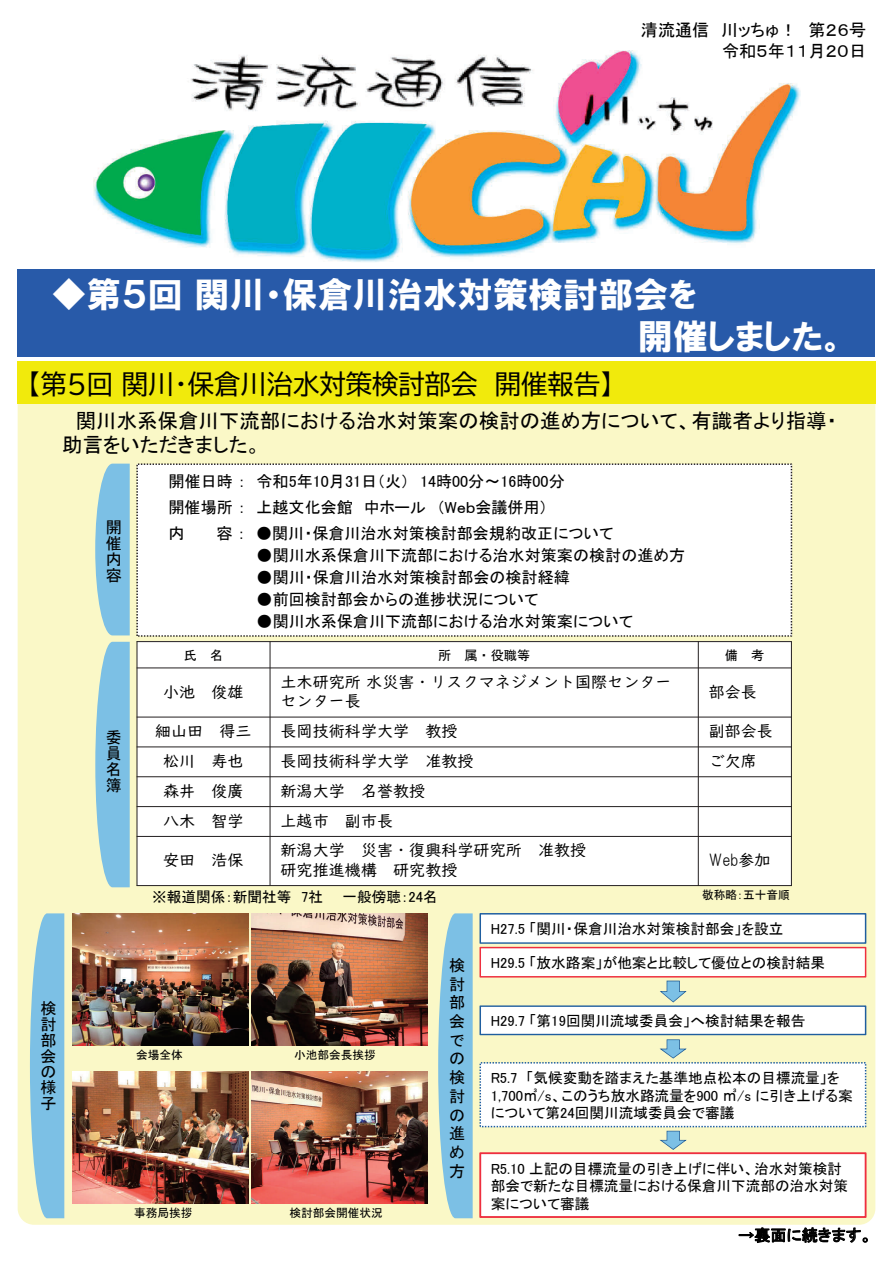
<style>
.page{position:relative;width:893px;height:1263px;background:#fff}
.page>*{position:absolute;margin:0;border:0;box-sizing:border-box;transform-origin:0 0}
.t1{font:35.1px/42.2px "HGP Soei Kakugothic UB";color:#fff}
.t2{font:26.25px "BIZ UDP Gothic";color:#000}
.t3{font:20.4px/24.6px "MS P Gothic";color:#000}
.t4{font:17.1px/20.5px "MS P Gothic";color:#000;text-align:right}
.t5{font:16.05px/16px "MS P Gothic";color:#000;text-align:justify}
.t6{font:16.05px/19.4px "UD Digi Kyokasho N R";color:#000}
.t7{font:16.05px "HGS Gothic M";color:#000}
.t8{font:14.7px/17.5px "MS P Gothic";color:#000}
.t9{font:13.2px "MS Gothic";color:#000}
.t10{font:11.7px "MS P Gothic";color:#000}
.s1{font-family:"UD Digi Kyokasho N R"}
</style>
<div class="page">
<div style="left:18px;top:381px;width:857px;height:844px;background:#faf8c7;border-radius:16px"></div>
<div style="left:17px;top:361px;width:858px;height:42px;background:#f1ea0c"></div>
<div style="left:17px;top:269px;width:858px;height:88px;background:#285aa9"></div>
<img style="left:93px;top:50px;width:707px;height:212px">
<div style="left:136px;top:463px;width:656px;height:174px;background:#fff"></div>
<div style="left:137px;top:642px;width:654px;height:243px;background:#fff"></div>
<hr style="left:270px;top:641px;width:1px;height:245px;background:#231f20">
<hr style="left:698px;top:641px;width:1px;height:245px;background:#231f20">
<hr style="left:137px;top:667px;width:655px;height:1px;background:#231f20">
<hr style="left:137px;top:717px;width:655px;height:1px;background:#231f20">
<hr style="left:137px;top:746px;width:655px;height:1px;background:#231f20">
<hr style="left:137px;top:776px;width:655px;height:1px;background:#231f20">
<hr style="left:137px;top:806px;width:655px;height:1px;background:#231f20">
<hr style="left:137px;top:836px;width:655px;height:1px;background:#231f20">
<hr style="left:137px;top:641px;width:1px;height:245px;background:#231f20">
<hr style="left:791px;top:641px;width:1px;height:245px;background:#231f20">
<hr style="left:137px;top:641px;width:655px;height:1px;background:#231f20">
<hr style="left:137px;top:885px;width:655px;height:1px;background:#231f20">
<img style="left:72px;top:1071px;width:176px;height:132px">
<img style="left:252px;top:913px;width:176px;height:133px">
<img style="left:252px;top:1071px;width:176px;height:132px">
<img style="left:72px;top:913px;width:176px;height:133px">
<svg style="left:95px;top:642px;width:35px;height:245px;background:#8bc6e1"></svg>
<svg style="left:30px;top:913px;width:34px;height:305px;background:#8bc6e1"></svg>
<svg style="left:438px;top:913px;width:35px;height:305px;background:#8bc6e1"></svg>
<svg style="left:95px;top:464px;width:35px;height:171px;background:#8ac6e1"></svg>
<svg style="left:479px;top:913px;width:387px;height:305px"></svg>
<p class="t4" style="left:641px;top:20px;width:227px">清流通信 川ッちゅ！ 第２６号令和５年１１月２０日</p>
<p class="t1" style="left:638px;top:274px;width:210px;text-indent:-586px">◆第５回関川・保倉川治水対策検討部会を<br>開催しました。</p>
<p class="t2" style="left:27px;top:371px;width:587px">【第5回関川・保倉川治水対策検討部会 開催報告】</p>
<p class="t3" style="left:62px;top:408px;width:776px;text-indent:14px">関川水系保倉川下流部における治水対策案の検討の進め方について、有識者より指導・助言をいただきました。</p>
<p class="t5" style="left:40px;top:1000px;width:17px">検討部会の</p>
<p class="t5" style="left:40px;top:1079px;width:17px">様子</p>
<p class="t5" style="left:106px;top:519px;width:17px">開催内容</p>
<p class="t5" style="left:106px;top:729px;width:17px">委員名簿</p>
<p class="t5" style="left:169px;top:468px;width:398px;line-height:26.2px;text-align:left">開催日時： 令和5年10月31日（火） 14時00分～16時00分開催場所： 上越文化会館 中ホール （Wｅｂ会議併用）内</p>
<p class="t5" style="left:216px;top:526px;width:399px">容： ●関川・保倉川治水対策検討部会規約改正について</p>
<p class="t5" style="left:257px;top:547px;width:430px">●関川水系保倉川下流部における治水対策案の検討の進め方</p>
<p class="t5" style="left:257px;top:569px;width:315px">●関川・保倉川治水対策検討部会の検討経緯</p>
<p class="t5" style="left:257px;top:591px;width:283px">●前回検討部会からの進捗状況について</p>
<p class="t5" style="left:257px;top:613px;width:378px">●関川水系保倉川下流部における治水対策案について</p>
<p class="t9" style="left:184px;top:649px;width:41px">氏 名</p>
<p class="t9" style="left:438px;top:649px;width:94px">所 属・役職等</p>
<p class="t9" style="left:725px;top:649px;width:41px">備 考</p>
<p class="t6" style="left:163px;top:682px;width:82px">小池 俊雄</p>
<p class="t6" style="left:281px;top:672px;width:392px">土木研究所水災害・リスクマネジメント国際センターセンター長</p>
<p class="t6" style="left:709px;top:682px;width:50px">部会長</p>
<p class="t6" style="left:155px;top:721px;width:98px">細山田 得三</p>
<p class="t6" style="left:281px;top:721px;width:178px">長岡技術科学大学 教授</p>
<p class="t6" style="left:709px;top:721px;width:66px">副部会長</p>
<p class="t6" style="left:163px;top:751px;width:82px">松川 寿也</p>
<p class="t6" style="left:281px;top:751px;width:195px">長岡技術科学大学 准教授</p>
<p class="t6" style="left:709px;top:751px;width:50px">ご欠席</p>
<p class="t6" style="left:163px;top:781px;width:82px">森井 俊廣</p>
<p class="t6" style="left:281px;top:781px;width:146px">新潟大学 名誉教授</p>
<p class="t6" style="left:163px;top:811px;width:82px">八木 智学</p>
<p class="t6" style="left:281px;top:811px;width:114px">上越市 副市長</p>
<p class="t6" style="left:163px;top:850px;width:82px">安田 浩保</p>
<p class="t6" style="left:281px;top:841px;width:307px">新潟大学 災害・復興科学研究所 准教授研究推進機構 研究教授</p>
<p class="t7" style="left:709px;top:852px;width:63px">Web<span class="s1">参加</span></p>
<p class="t8" style="left:152px;top:888px;width:172px">※報道関係：新聞社等 7社</p>
<p class="t8" style="left:342px;top:888px;width:97px">一般傍聴：24名</p>
<p class="t10" style="left:702px;top:889px;width:89px">敬称略：五十音順</p>
<p class="t8" style="left:491px;top:920px;width:294px">H27.5 「関川・保倉川治水対策検討部会」を設立</p>
<p class="t10" style="left:136px;top:1049px;width:48px">会場全体</p>
<p class="t10" style="left:294px;top:1049px;width:83px">小池部会長挨拶</p>
<p class="t10" style="left:134px;top:1206px;width:60px">事務局挨拶</p>
<p class="t10" style="left:289px;top:1206px;width:95px">検討部会開催状況</p>
<p class="t5" style="left:449px;top:956px;width:18px;line-height:18.8px">検討部会での検討の進め方</p>
<p class="t8" style="left:491px;top:954px;width:336px">H29.5 「放水路案」が他案と比較して優位との検討結果</p>
<p class="t8" style="left:491px;top:1012px;width:316px">H29.7 「第19回関川流域委員会」へ検討結果を報告</p>
<p class="t8" style="left:491px;top:1069px;width:363px">R5.7 「気候変動を踏まえた基準地点松本の目標流量」を<br>1,700㎥/s、このうち放水路流量を900 ㎥/s に引き上げる案について第24回関川流域委員会で審議</p>
<p class="t8" style="left:491px;top:1159px;width:359px">R5.10 上記の目標流量の引き上げに伴い、治水対策検討部会で新たな目標流量における保倉川下流部の治水対策案について審議</p>
<p class="t5" style="left:738px;top:1227px;width:135px">→裏面に続きます。</p>
</div>
